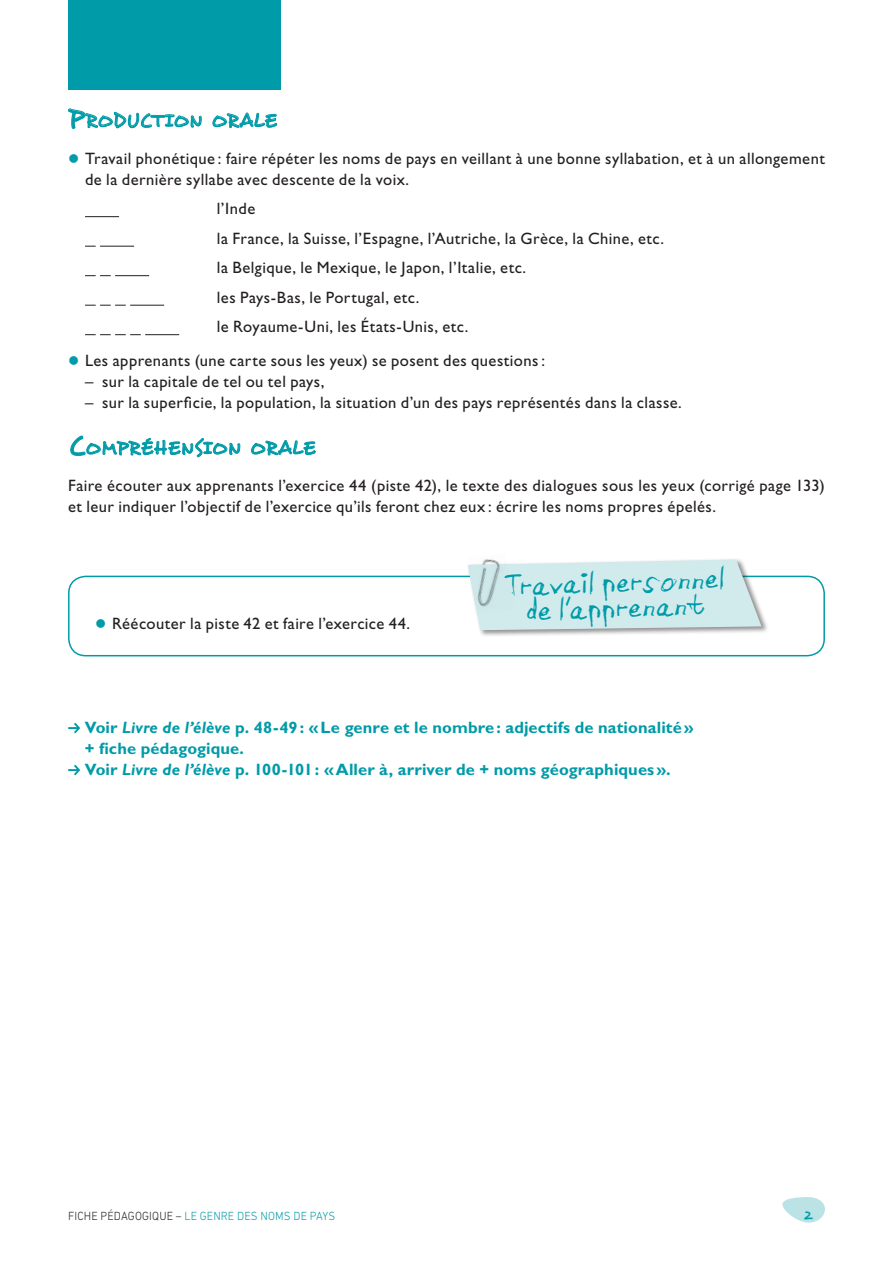
<style>
.page{position:relative;width:893px;height:1263px;background:#fff}
.page>*{position:absolute;margin:0;border:0;box-sizing:border-box;transform-origin:0 0}
.t1{font:27px/25.5px "Aircloud";color:#009ba8;text-align:center;scale:.95 1}
.t2{font:18.9px "Desyrel";letter-spacing:.04em;color:#009ba8}
.t3{font:16.5px/29.5px "Gill Sans Std";letter-spacing:.025em;color:#231f20}
.t4{font:700 16.5px/21px "Gill Sans Std";letter-spacing:.005em;color:#009ba8}
.t5{font:16.5px "Desyrel";color:#009ba8}
.t6{font:300 12px "DIN Next LT Pro";letter-spacing:.01em;color:#009ba8;scale:.95 1}
.s1{font-size:27px}
.s2{font-style:italic}
.s3{color:#231f20}
</style>
<div class="page">
<svg style="left:782px;top:1197px;width:43px;height:25px"></svg>
<div style="left:68px;top:0;width:213px;height:89px;background:#009ba8"></div>
<svg style="left:68px;top:108px;width:134px;height:21px"></svg>
<svg style="left:212px;top:112px;width:65px;height:17px"></svg>
<hr style="left:85px;top:216px;width:34px;height:1px;background:#231f20">
<hr style="left:100px;top:246px;width:34px;height:1px;background:#231f20">
<svg style="left:85px;top:275px;width:26px;height:1px"></svg>
<hr style="left:115px;top:275px;width:34px;height:1px;background:#231f20">
<svg style="left:85px;top:305px;width:41px;height:1px"></svg>
<hr style="left:130px;top:305px;width:34px;height:1px;background:#231f20">
<svg style="left:85px;top:334px;width:56px;height:1px"></svg>
<hr style="left:145px;top:334px;width:34px;height:1px;background:#231f20">
<svg style="left:70px;top:435px;width:170px;height:23px"></svg>
<svg style="left:251px;top:440px;width:65px;height:16px"></svg>
<div style="left:68px;top:576px;width:757px;height:80px;border:2px solid #009ba8;border-radius:17px"></div>
<div style="left:467px;top:557px;width:302px;height:80px;background:#231f20;opacity:.5"></div>
<svg style="left:468px;top:559px;width:293px;height:71px;background:#d2e9eb"></svg>
<img style="left:468px;top:557px;width:45px;height:57px">
<svg style="left:68px;top:723px;width:12px;height:10px"></svg>
<svg style="left:68px;top:765px;width:12px;height:10px"></svg>
<p class="t2" style="left:68px;top:108px;width:210px"><span class="s1">P</span>RODUCTION ORALE</p>
<p class="t3" style="left:85px;top:148px;width:741px;line-height:21px">Travail phonétique : faire répéter les noms de pays en veillant à une bonne syllabation, et à un allongement de la dernière syllabe avec descente de la voix.</p>
<p class="t3" style="left:217px;top:194px;width:449px">l’Inde<br>la France, la Suisse, l’Espagne, l’Autriche, la Grèce, la Chine, etc. la Belgique, le Mexique, le Japon, l’Italie, etc.<br>les Pays-Bas, le Portugal, etc.<br>le Royaume-Uni, les États-Unis, etc.</p>
<p class="t3" style="left:85px;top:346px;width:461px">Les apprenants (une carte sous les yeux) se posent des questions:</p>
<p class="t3" style="left:85px;top:367px;width:241px">– sur la capitale de tel ou tel pays,</p>
<p class="t3" style="left:85px;top:388px;width:598px">– sur la superficie, la population, la situation d’un des pays représentés dans la classe.</p>
<p class="t2" style="left:68px;top:436px;width:248px"><span class="s1">C</span>OMPRÉHENSION ORALE</p>
<p class="t3" style="left:68px;top:475px;width:758px;line-height:21px">Faire écouter aux apprenants l’exercice 44 (piste 42), le texte des dialogues sous les yeux (corrigé page 133) et leur indiquer l’objectif de l’exercice qu’ils feront chez eux : écrire les noms propres épelés.</p>
<p class="t3" style="left:112px;top:609px;width:300px">Réécouter la piste 42 et faire l’exercice 44.</p>
<h1 class="t1" style="left:504px;top:576px;width:234px;rotate:-2deg">Travail personnel de l’apprenant</h1>
<p class="t4" style="left:85px;top:717px;width:610px">Voir <span class="s2">Livre de l’élève</span> p. 48-49: «Le genre et le nombre: adjectifs de nationalité» + fiche pédagogique.<br>Voir <span class="s2">Livre de l’élève</span> p. 100-101: «Aller à, arriver de + noms géographiques».</p>
<p class="t6" style="left:68px;top:1209px;width:283px"><span class="s3">FICHE PÉDAGOGIQUE –</span> LE GENRE DES NOMS DE PAYS</p>
<p class="t5" style="left:803px;top:1204px;width:11px">2</p>
</div>
